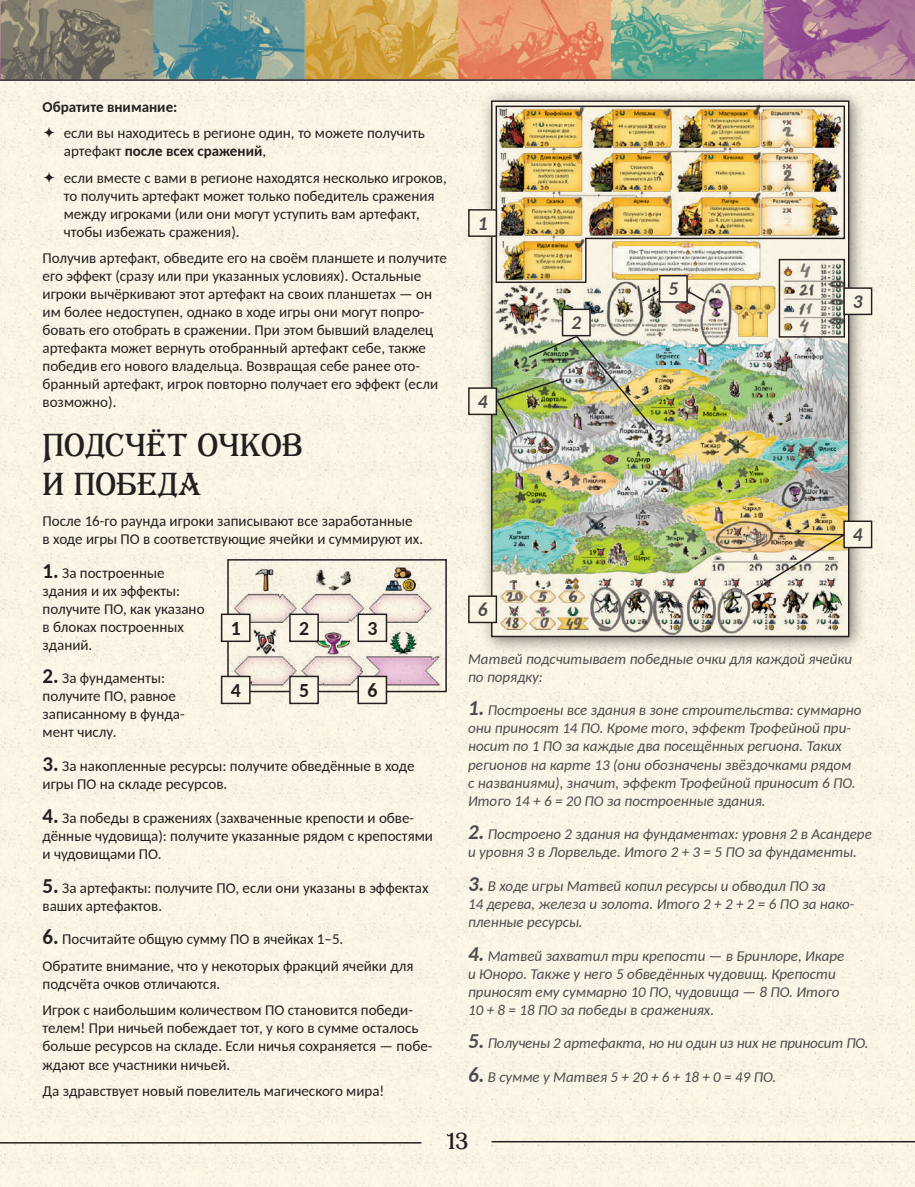
<style>
.page{position:relative;width:915px;height:1187px;background:#fff}
.page>*{position:absolute;margin:0;border:0;box-sizing:border-box;transform-origin:0 0}
.t1{font:33px/39.6px "Algeria Two";color:#231f20}
.t2{font:24px "Algeria Two";color:#231f20}
.t3{font:700 19.8px "Carlito";color:#231f20}
.t4{font:italic 700 19.2px "Carlito";color:#4b4c4d}
.t5{font:15px/18px "Carlito";color:#231f20}
.t6{font:italic 15px/18px "Carlito";color:#4b4c4d}
.t7{font:700 15px "Carlito";color:#231f20}
.s1{font-weight:700}
.s2{font-weight:700;font-size:21px}
</style>
<div class="page">
<img style="left:0;top:0;width:914px;height:1186px">
<hr style="left:0;top:79px;width:914px;height:2px;background:#231f20">
<hr style="left:0;top:1141px;width:421px;height:2px;background:#231f20">
<hr style="left:491px;top:1140px;width:423px;height:2px;background:#231f20">
<div style="left:479px;top:89px;width:387px;height:565px;background:#231f20;opacity:.58"></div>
<img style="left:493px;top:102px;width:354px;height:533px">
<img style="left:563px;top:310px;width:25px;height:24px">
<div style="left:561px;top:308px;width:29px;height:28px;border:1px solid #231f20"></div>
<div style="left:778px;top:259px;width:66px;height:78px;border:1px solid #231f20"></div>
<img style="left:470px;top:389px;width:24px;height:24px">
<div style="left:468px;top:387px;width:29px;height:28px;border:1px solid #231f20"></div>
<img style="left:845px;top:522px;width:25px;height:24px">
<div style="left:843px;top:520px;width:29px;height:28px;border:1px solid #231f20"></div>
<img style="left:660px;top:284px;width:25px;height:17px">
<div style="left:658px;top:275px;width:29px;height:28px;border:1px solid #231f20"></div>
<img style="left:845px;top:289px;width:25px;height:24px">
<div style="left:843px;top:287px;width:29px;height:28px;border:1px solid #231f20"></div>
<img style="left:470px;top:597px;width:25px;height:24px">
<div style="left:468px;top:595px;width:29px;height:28px;border:1px solid #231f20"></div>
<img style="left:494px;top:105px;width:351px;height:179px">
<img style="left:470px;top:211px;width:25px;height:24px">
<div style="left:468px;top:209px;width:29px;height:28px;border:1px solid #231f20"></div>
<svg style="left:640px;top:289px;width:21px;height:14px"></svg>
<svg style="left:685px;top:289px;width:21px;height:14px"></svg>
<img style="left:744px;top:531px;width:104px;height:66px">
<img style="left:494px;top:334px;width:162px;height:102px">
<img style="left:230px;top:562px;width:213px;height:127px">
<div style="left:227px;top:559px;width:219px;height:133px;border:2px solid #231f20"></div>
<img style="left:224px;top:616px;width:23px;height:23px">
<div style="left:221px;top:613px;width:29px;height:29px;border:2px solid #231f20"></div>
<img style="left:224px;top:678px;width:23px;height:23px">
<div style="left:221px;top:675px;width:29px;height:29px;border:2px solid #231f20"></div>
<img style="left:292px;top:616px;width:24px;height:23px">
<div style="left:289px;top:613px;width:30px;height:29px;border:2px solid #231f20"></div>
<img style="left:292px;top:678px;width:24px;height:23px">
<div style="left:289px;top:675px;width:30px;height:29px;border:2px solid #231f20"></div>
<img style="left:360px;top:616px;width:24px;height:23px">
<div style="left:357px;top:613px;width:30px;height:29px;border:2px solid #231f20"></div>
<img style="left:360px;top:678px;width:24px;height:23px">
<div style="left:357px;top:675px;width:30px;height:29px;border:2px solid #231f20"></div>
<p class="t7" style="left:43px;top:96px;width:136px">Обратите внимание:</p>
<p class="t5" style="left:64px;top:123px;width:362px;text-indent:-21px">➢ если вы находитесь в регионе один, то можете получить артефакт <span class="s1">после всех сражений</span>,</p>
<p class="t5" style="left:64px;top:168px;width:384px;text-indent:-21px">➢ если вместе с вами в регионе находятся несколько игроков, то получить артефакт может только победитель сражения между игроками (или они могут уступить вам артефакт, чтобы избежать сражения).</p>
<p class="t5" style="left:43px;top:249px;width:405px">Получив артефакт, обведите его на своём планшете и получите его эффект (сразу или при указанных условиях). Остальные игроки вычёркивают этот артефакт на своих планшетах — он им более недоступен, однако в ходе игры они могут попро&shy;бовать его отобрать в сражении. При этом бывший владелец артефакта может вернуть отобранный артефакт себе, также победив его нового владельца. Возвращая себе ранее ото&shy;бранный артефакт, игрок повторно получает его эффект (если возможно).</p>
<h1 class="t1" style="left:43px;top:426px;width:261px">Подсчёт очков и победа</h1>
<p class="t5" style="left:43px;top:511px;width:382px">После 16-го раунда игроки записывают все заработанные в ходе игры ПО в соответствующие ячейки и суммируют их.</p>
<p class="t5" style="left:43px;top:563px;width:163px"><span class="s2">1.</span> За построенные здания и их эффекты: получите ПО, как указано в блоках построенных зданий.</p>
<p class="t5" style="left:43px;top:668px;width:143px"><span class="s2">2.</span> За фундаменты: получите ПО, равное записанному в фунда&shy;мент числу.</p>
<p class="t5" style="left:43px;top:756px;width:373px"><span class="s2">3.</span> За накопленные ресурсы: получите обведённые в ходе игры ПО на складе ресурсов.</p>
<p class="t5" style="left:43px;top:808px;width:392px"><span class="s2">4.</span> За победы в сражениях (захваченные крепости и обве&shy;дённые чудовища): получите указанные рядом с крепостями и чудовищами ПО.</p>
<p class="t5" style="left:43px;top:877px;width:387px"><span class="s2">5.</span> За артефакты: получите ПО, если они указаны в эффектах ваших артефактов.</p>
<p class="t5" style="left:43px;top:925px;width:372px;line-height:26.5px"><span class="s2">6.</span> Посчитайте общую сумму ПО в ячейках 1–5.<br>Обратите внимание, что у некоторых фракций ячейки для</p>
<p class="t5" style="left:43px;top:969px;width:372px;line-height:26.5px">подсчёта очков отличаются.<br>Игрок с наибольшим количеством ПО становится победи-</p>
<p class="t5" style="left:43px;top:1018px;width:391px">телем! При ничьей побеждает тот, у кого в сумме осталось больше ресурсов на складе. Если ничья сохраняется — побе&shy;ждают все участники ничьей.</p>
<p class="t5" style="left:43px;top:1081px;width:343px">Да здравствует новый повелитель магического мира!</p>
<h3 class="t3" style="left:299px;top:614px;width:12px">2</h3>
<h3 class="t3" style="left:367px;top:614px;width:12px">3</h3>
<h3 class="t3" style="left:231px;top:614px;width:12px">1</h3>
<h3 class="t3" style="left:367px;top:676px;width:12px">6</h3>
<h3 class="t3" style="left:231px;top:676px;width:12px">4</h3>
<h3 class="t3" style="left:299px;top:676px;width:12px">5</h3>
<p class="t4" style="left:477px;top:210px;width:11px">1</p>
<p class="t4" style="left:477px;top:388px;width:11px">4</p>
<p class="t4" style="left:477px;top:596px;width:11px">6</p>
<p class="t4" style="left:571px;top:309px;width:11px">2</p>
<p class="t4" style="left:668px;top:276px;width:11px">5</p>
<p class="t4" style="left:852px;top:288px;width:11px">3</p>
<p class="t4" style="left:852px;top:521px;width:11px">4</p>
<p class="t6" style="left:468px;top:649px;width:385px">Матвей подсчитывает победные очки для каждой ячейки по порядку:</p>
<p class="t6" style="left:468px;top:700px;width:395px"><span class="s2">1.</span> Построены все здания в зоне строительства: суммарно они приносят 14 ПО. Кроме того, эффект Трофейной при&shy;носит по 1 ПО за каждые два посещённых региона. Таких регионов на карте 13 (они обозначены звёздочками рядом<br>с названиями), значит, эффект Трофейной приносит 6 ПО.<br>Итого 14 + 6 = 20 ПО за построенные здания.</p>
<p class="t6" style="left:468px;top:824px;width:405px"><span class="s2">2.</span> Построено 2 здания на фундаментах: уровня 2 в Асандере и уровня 3 в Лорвельде. Итого 2 + 3 = 5 ПО за фундаменты.</p>
<p class="t6" style="left:468px;top:876px;width:388px"><span class="s2">3.</span> В ходе игры Матвей копил ресурсы и обводил ПО за<br>14 дерева, железа и золота. Итого 2 + 2 + 2 = 6 ПО за нако&shy;пленные ресурсы.</p>
<p class="t6" style="left:468px;top:946px;width:377px"><span class="s2">4.</span> Матвей захватил три крепости — в Бринлоре, Икаре и Юноро. Также у него 5 обведённых чудовищ. Крепости приносят ему суммарно 10 ПО, чудовища — 8 ПО. Итого 10 + 8 = 18 ПО за победы в сражениях.</p>
<p class="t6" style="left:468px;top:1033px;width:402px"><span class="s2">5.</span> Получены 2 артефакта, но ни один из них не приносит ПО.</p>
<p class="t6" style="left:468px;top:1067px;width:309px"><span class="s2">6.</span> В сумме у Матвея 5 + 20 + 6 + 18 + 0 = 49 ПО.</p>
<h2 class="t2" style="left:447px;top:1127px;width:23px">13</h2>
</div>
